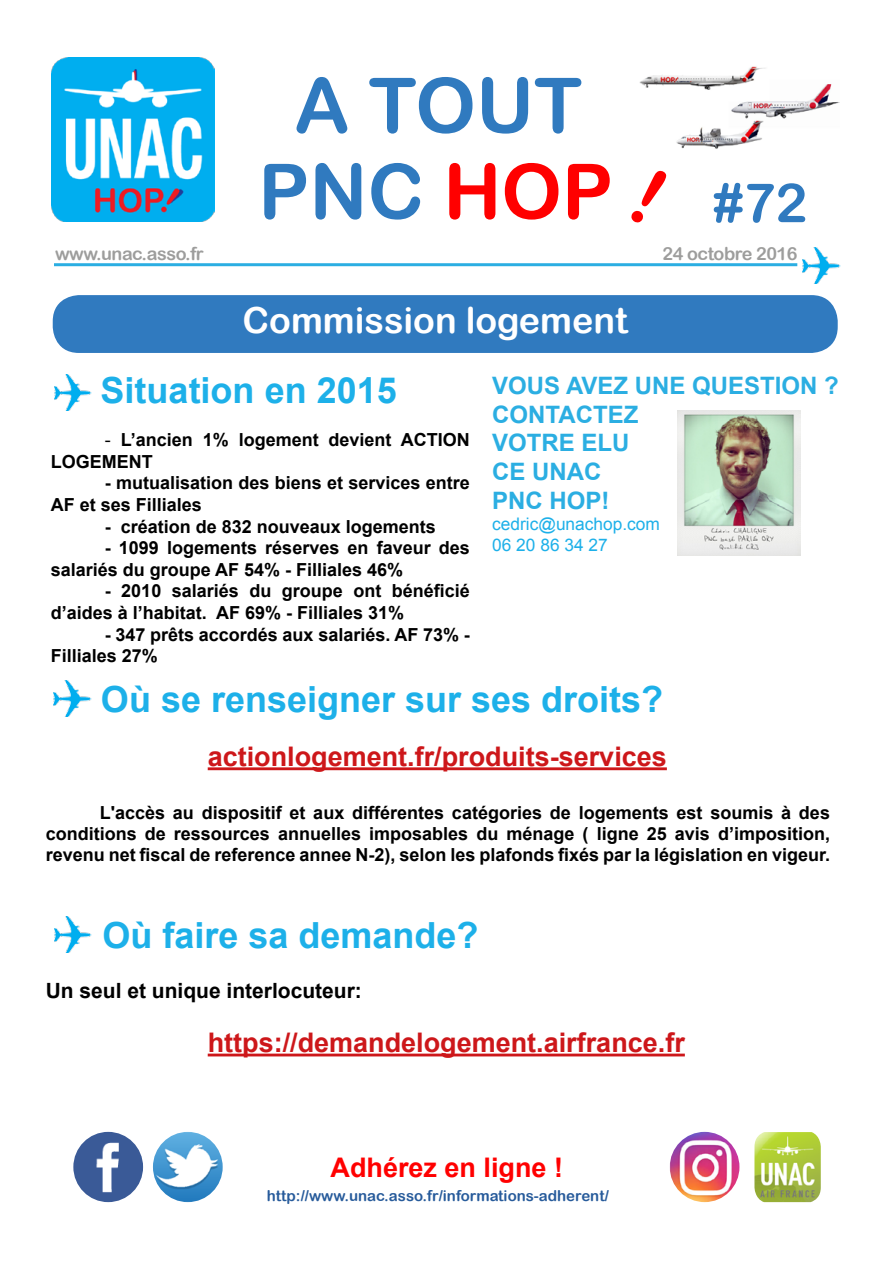
<style>
.page{position:relative;width:893px;height:1263px;background:#fff}
.page>*{position:absolute;margin:0;border:0;box-sizing:border-box;transform-origin:0 0}
.t1{font:76.5px "Arial Rounded MT Bold";color:#307abf}
.t2{font:54px "Arial Rounded MT Bold";color:#307abf}
.t3{font:700 36px "Arial";color:#1db0e9}
.t4{font:36px "Arial Rounded MT Bold";color:#fff}
.t5{font:700 27px "Arial";color:#cd171a}
.t6{font:700 27px "Arial";color:#f00}
.t7{font:700 24px/28.8px "Arial";color:#2baee2}
.t8{font:700 21px "Arial";color:#000}
.t9{font:700 18px/21.6px "Arial";color:#000}
.t10{font:18px "Arial Rounded MT Bold";letter-spacing:-.025em;color:#9d9d9c}
.t11{font:17.4px/20.9px "Arial";color:#1db0e9}
.t12{font:15px "Arial Rounded MT Bold";color:#275b9b}
.s1{color:#f00}
.s2{font-weight:400}
</style>
<div class="page">
<hr style="left:54px;top:263px;width:743px;height:3px;background:#2baee2">
<div style="left:55px;top:297px;width:780px;height:54px;background:#307abf;border-radius:24px"></div>
<div style="left:53px;top:295px;width:785px;height:58px;border:4px solid #307abf;border-radius:24px"></div>
<img style="left:639px;top:66px;width:200px;height:83px">
<img style="left:754px;top:1132px;width:67px;height:70px">
<img style="left:670px;top:1132px;width:69px;height:70px;border-radius:35px">
<img style="left:153px;top:1132px;width:70px;height:70px;border-radius:35px">
<img style="left:73px;top:1132px;width:70px;height:70px;border-radius:35px">
<img style="left:678px;top:410px;width:123px;height:145px">
<hr style="left:208px;top:767px;width:459px;height:3px;background:#cd171a">
<hr style="left:208px;top:1053px;width:477px;height:3px;background:#cd171a">
<img style="left:51px;top:58px;width:164px;height:163px">
<img style="left:802px;top:247px;width:38px;height:36px">
<img style="left:54px;top:374px;width:38px;height:36px">
<img style="left:54px;top:680px;width:37px;height:37px">
<img style="left:54px;top:916px;width:38px;height:36px">
<p class="t10" style="left:55px;top:243px;width:150px">www.unac.asso.fr</p>
<h1 class="t1" style="left:294px;top:60px;width:289px">A TOUT</h1>
<h1 class="t1" style="left:258px;top:146px;width:356px">PNC <span class="s1">HOP</span></h1>
<h3 class="t4" style="left:243px;top:299px;width:387px">Commission logement</h3>
<h2 class="t2" style="left:713px;top:171px;width:95px">#72</h2>
<p class="t10" style="left:662px;top:243px;width:137px">24 octobre 2016</p>
<h3 class="t7" style="left:492px;top:372px;width:348px">VOUS AVEZ UNE QUESTION ?<br>CONTACTEZ<br>VOTRE ELU<br>CE UNAC<br>PNC HOP!</h3>
<p class="t11" style="left:492px;top:513px;width:169px">cedric@unachop.com<br>06 20 86 34 27</p>
<h3 class="t3" style="left:101px;top:366px;width:298px">Situation en 2015</h3>
<p class="t9" style="left:51px;top:430px;width:421px;text-indent:54px"><span class="s2">-</span> L’ancien 1% logement devient ACTION<br>LOGEMENT</p>
<p class="t9" style="left:51px;top:473px;width:421px;text-indent:54px">- mutualisation des biens et services entre<br>AF et ses Filliales</p>
<p class="t9" style="left:105px;top:516px;width:333px">- création de 832 nouveaux logements</p>
<p class="t9" style="left:51px;top:538px;width:421px;text-indent:54px">- 1099 logements réserves en faveur des salariés du groupe AF 54% - Filliales 46%</p>
<p class="t9" style="left:51px;top:581px;width:421px;text-indent:54px">- 2010 salariés du groupe ont bénéficié d’aides à l’habitat. AF 69% - Filliales 31%</p>
<p class="t9" style="left:51px;top:624px;width:421px;text-indent:54px">- 347 prêts accordés aux salariés. AF 73% -<br>Filliales 27%</p>
<h3 class="t3" style="left:101px;top:675px;width:564px">Où se renseigner sur ses droits?</h3>
<h3 class="t5" style="left:208px;top:739px;width:461px">actionlogement.fr/produits-services</h3>
<p class="t9" style="left:46px;top:803px;width:786px;line-height:21px;text-align:justify;text-indent:54px">L'accès au dispositif et aux différentes catégories de logements est soumis à des conditions de ressources annuelles imposables du ménage ( ligne 25 avis d’imposition, revenu net fiscal de reference annee N-2), selon les plafonds fixés par la législation en vigeur.</p>
<h3 class="t3" style="left:102px;top:911px;width:378px">Où faire sa demande?</h3>
<p class="t8" style="left:46px;top:977px;width:318px">Un seul et unique interlocuteur:</p>
<h3 class="t5" style="left:208px;top:1025px;width:479px">https://demandelogement.airfrance.fr</h3>
<h3 class="t6" style="left:330px;top:1149px;width:234px">Adhérez en ligne !</h3>
<p class="t12" style="left:267px;top:1187px;width:343px">http://www.unac.asso.fr/informations-adherent/</p>
</div>
